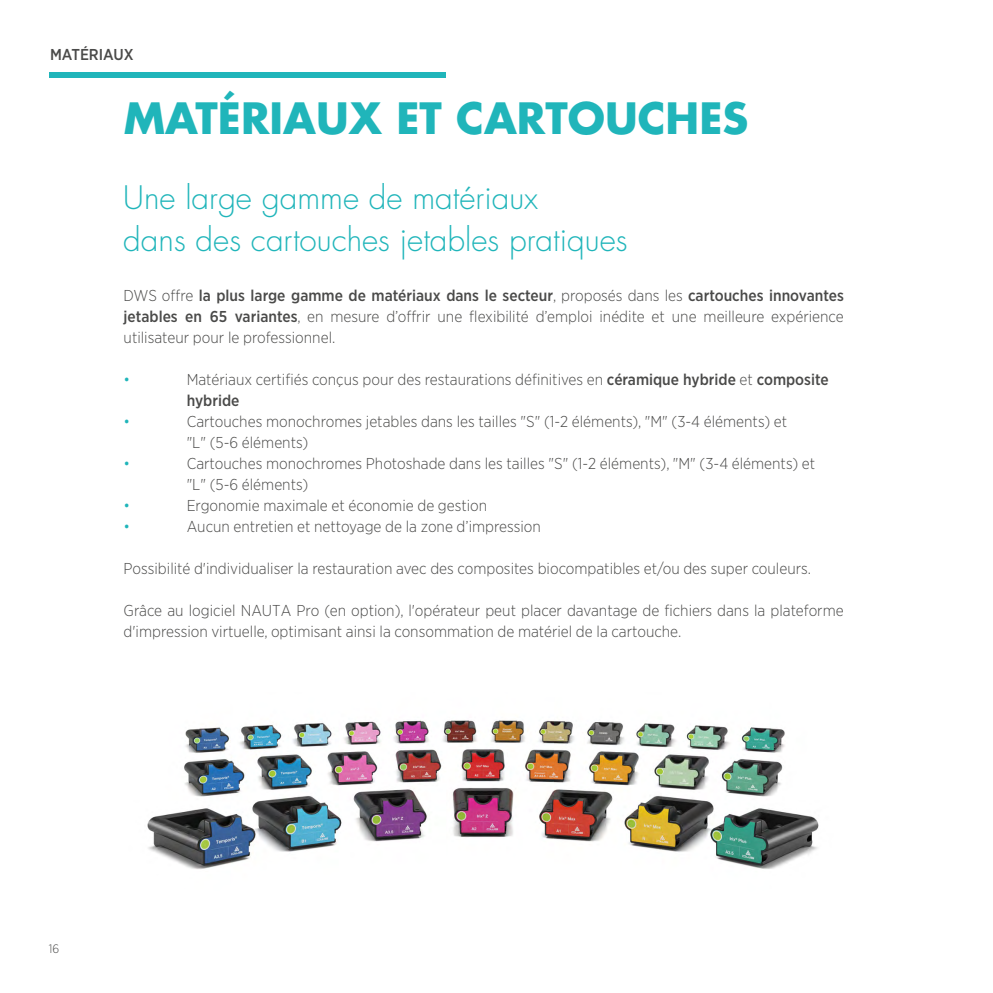
<style>
.page{position:relative;width:993px;height:993px;background:#fff}
.page>*{position:absolute;margin:0;border:0;box-sizing:border-box;transform-origin:0 0}
.t1{font:700 42px "Futura Std";color:#20b5ba}
.t2{font:300 31.5px/42px "Futura Std";color:#20b5ba}
.t3{font:300 15.75px/21px "Gotham Narrow";color:#4a4a49}
.t4{font:500 15.75px "Gotham Narrow";color:#4a4a49}
.t5{font:300 15.75px "Gotham Narrow";color:#20b5ba}
.t6{font:300 12.25px "Gotham Narrow";color:#4a4a49}
.s1{font-weight:500}
</style>
<div class="page">
<div style="left:49px;top:72px;width:397px;height:5px;background:#20b5ba"></div>
<img style="left:147px;top:720px;width:672px;height:149px">
<p class="t4" style="left:50px;top:44px;width:85px">MATÉRIAUX</p>
<h1 class="t1" style="left:124px;top:91px;width:625px">MATÉRIAUX ET CARTOUCHES</h1>
<h2 class="t2" style="left:123px;top:177px;width:505px">Une large gamme de matériaux<br>dans des cartouches jetables pratiques</h2>
<p class="t3" style="left:124px;top:284px;width:721px;text-align:justify">DWS offre <span class="s1">la plus large gamme de matériaux dans le secteur</span>, proposés dans les <span class="s1">cartouches innovantes jetables en 65 variantes</span>, en mesure d’offrir une flexibilité d’emploi inédite et une meilleure expérience utilisateur pour le professionnel.</p>
<p class="t5" style="left:124px;top:370px;width:8px">•</p>
<p class="t3" style="left:187px;top:368px;width:643px">Matériaux certifiés conçus pour des restaurations définitives en <span class="s1">céramique hybride</span> et <span class="s1">composite hybride</span></p>
<p class="t5" style="left:124px;top:412px;width:8px">•</p>
<p class="t3" style="left:187px;top:410px;width:601px">Cartouches monochromes jetables dans les tailles "S" (1-2 éléments), "M" (3-4 éléments) et "L" (5-6 éléments)</p>
<p class="t5" style="left:124px;top:454px;width:8px">•</p>
<p class="t3" style="left:187px;top:452px;width:629px">Cartouches monochromes Photoshade dans les tailles "S" (1-2 éléments), "M" (3-4 éléments) et "L" (5-6 éléments)</p>
<p class="t5" style="left:124px;top:496px;width:8px">•</p>
<p class="t3" style="left:187px;top:494px;width:302px">Ergonomie maximale et économie de gestion</p>
<p class="t5" style="left:124px;top:517px;width:8px">•</p>
<p class="t3" style="left:187px;top:515px;width:355px">Aucun entretien et nettoyage de la zone d’impression</p>
<p class="t3" style="left:124px;top:557px;width:688px">Possibilité d'individualiser la restauration avec des composites biocompatibles et/ou des super couleurs.</p>
<p class="t3" style="left:124px;top:599px;width:721px">Grâce au logiciel NAUTA Pro (en option), l'opérateur peut placer davantage de fichiers dans la plateforme d'impression virtuelle, optimisant ainsi la consommation de matériel de la cartouche.</p>
<p class="t6" style="left:49px;top:941px;width:12px">16</p>
</div>
